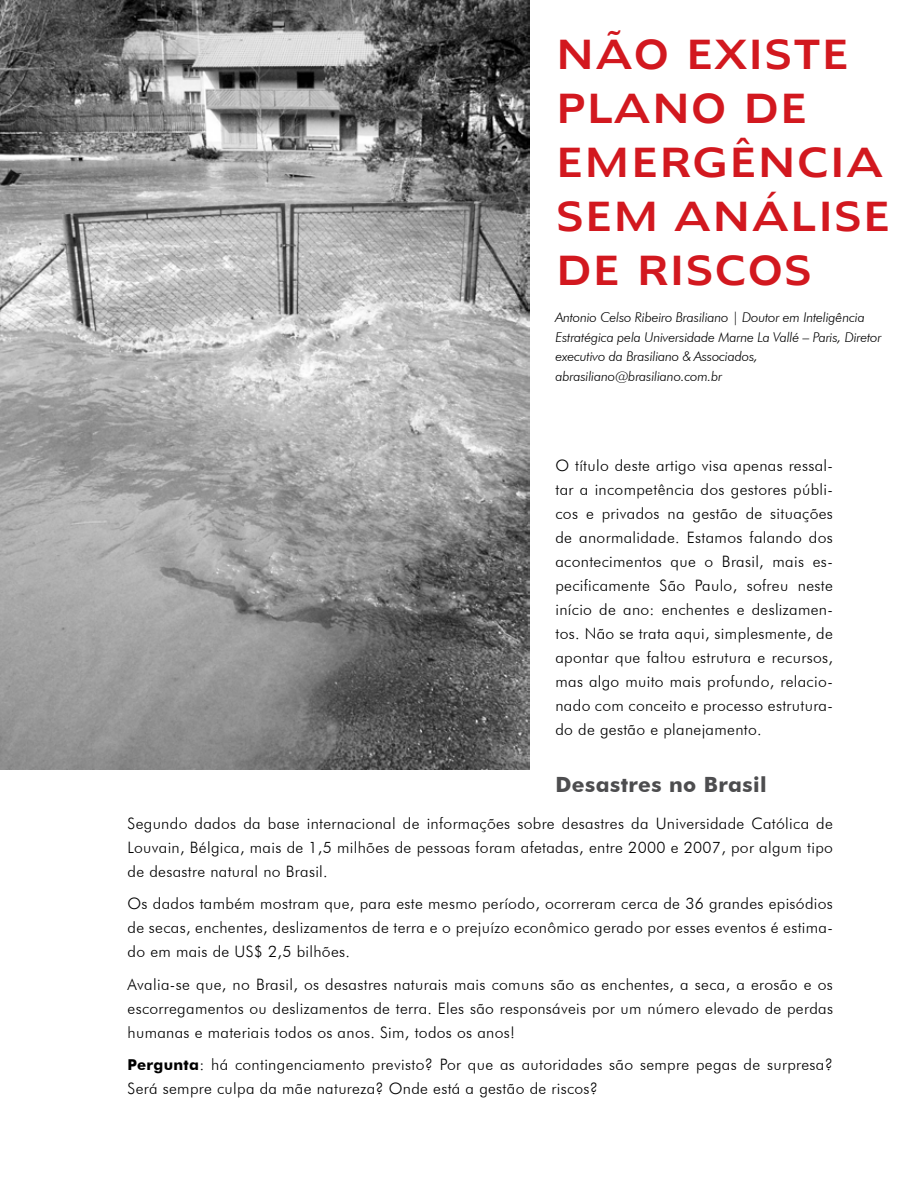
<style>
.page{position:relative;width:918px;height:1188px;background:#fff}
.page>*{position:absolute;margin:0;border:0;box-sizing:border-box;transform-origin:0 0}
.t1{font:37.5px/54px "Humanist 970 BT Roman C";color:#d2181f}
.t2{font:700 21px "Futura BT";letter-spacing:.02em;color:#4d4d4f}
.t3{font:300 15.75px/24px "Futura BT";letter-spacing:.02em;color:#000;text-align:justify}
.t4{font:italic 300 13.5px/19.5px "Futura BT";letter-spacing:-.015em;color:#000}
.s1{font-weight:700;font-size:15px}
</style>
<div class="page">
<img style="left:0;top:0;width:530px;height:770px">
<h1 class="t1" style="left:555px;top:27px;width:337px">NÃO EXISTE<br>PLANO DE<br>EMERGÊNCIA<br>SEM ANÁLISE<br>DE RISCOS</h1>
<p class="t4" style="left:555px;top:308px;width:328px">Antonio Celso Ribeiro Brasiliano | Doutor em Inteligência Estratégica pela Universidade Marne La Vallé – Paris, Diretor executivo da Brasiliano &amp; Associados, abrasiliano@brasiliano.com.br</p>
<p class="t3" style="left:555px;top:453px;width:279px">O título deste artigo visa apenas ressal&shy;tar a incompetência dos gestores públi&shy;cos e privados na gestão de situações de anormalidade. Estamos falando dos acontecimentos que o Brasil, mais es&shy;pecificamente São Paulo, sofreu neste início de ano: enchentes e deslizamen&shy;tos. Não se trata aqui, simplesmente, de apontar que faltou estrutura e recursos, mas algo muito mais profundo, relacio&shy;nado com conceito e processo estrutura&shy;do de gestão e planejamento.</p>
<h2 class="t2" style="left:555px;top:772px;width:213px">Desastres no Brasil</h2>
<p class="t3" style="left:128px;top:811px;width:707px">Segundo dados da base internacional de informações sobre desastres da Universidade Católica de Louvain, Bélgica, mais de 1,5 milhões de pessoas foram afetadas, entre 2000 e 2007, por algum tipo de desastre natural no Brasil.</p>
<p class="t3" style="left:128px;top:892px;width:707px">Os dados também mostram que, para este mesmo período, ocorreram cerca de 36 grandes episódios de secas, enchentes, deslizamentos de terra e o prejuízo econômico gerado por esses eventos é estima&shy;do em mais de US$ 2,5 bilhões.</p>
<p class="t3" style="left:128px;top:972px;width:707px">Avalia-se que, no Brasil, os desastres naturais mais comuns são as enchentes, a seca, a erosão e os escorregamentos ou deslizamentos de terra. Eles são responsáveis por um número elevado de perdas humanas e materiais todos os anos. Sim, todos os anos!</p>
<p class="t3" style="left:128px;top:1053px;width:707px"><span class="s1">Pergunta</span>: há contingenciamento previsto? Por que as autoridades são sempre pegas de surpresa?<br>Será sempre culpa da mãe natureza? Onde está a gestão de riscos?</p>
</div>
